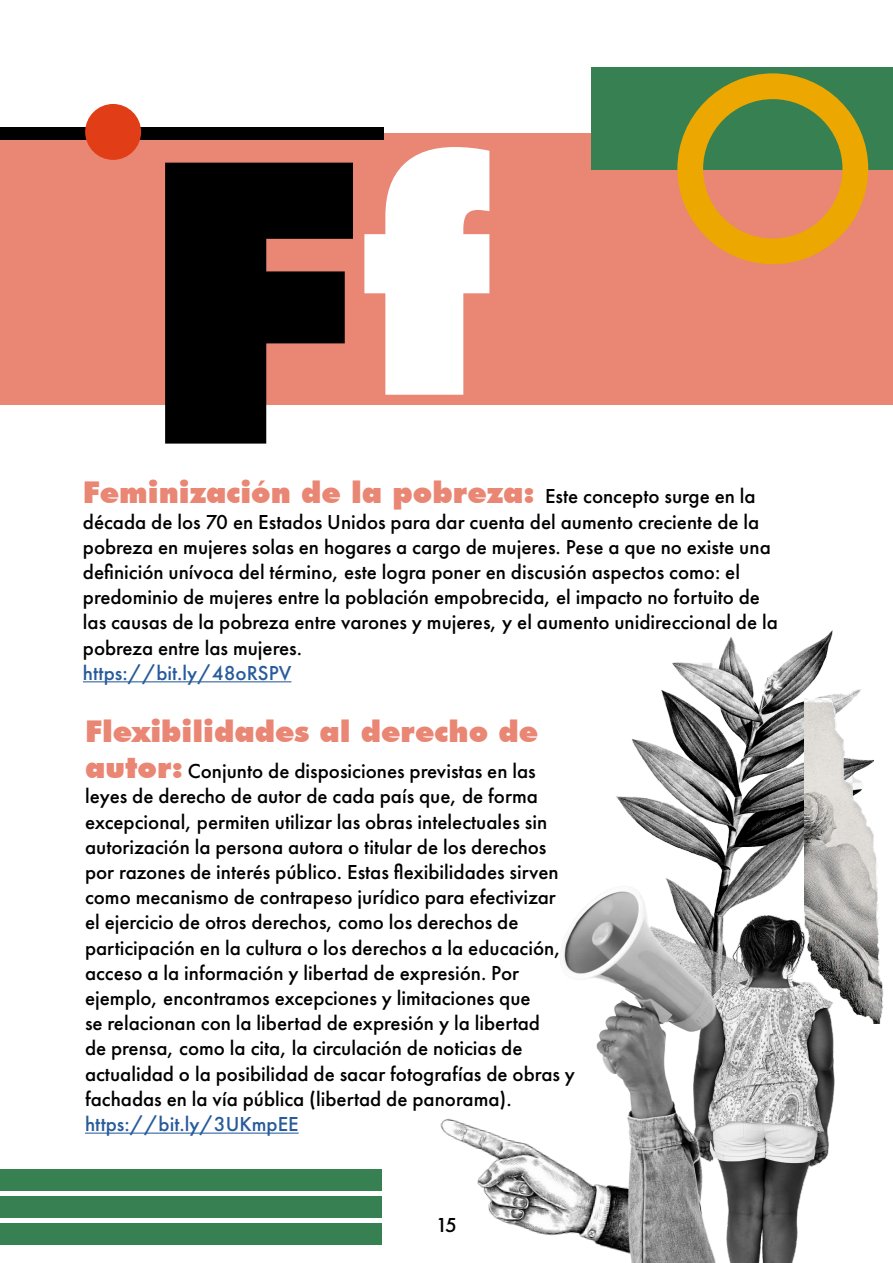
<style>
.page{position:relative;width:893px;height:1263px;background:#fff}
.page>*{position:absolute;margin:0;border:0;box-sizing:border-box;transform-origin:0 0}
.t1{font:900 393px "Futura BT";color:#000}
.t2{font:900 30px "Futura BT";color:#e98674}
.t3{font:500 21px/25.2px "Futura PT";color:#000}
.t4{font:500 21px "Futura PT";color:#275b9b}
.s1{font-size:318px;color:#fff}
.s2{font-family:"Futura PT";font-weight:500;font-size:21px;color:#000}
.s3{font-family:"Futura BT";font-weight:900;font-size:30px;color:#e98674}
</style>
<div class="page">
<div style="left:0;top:134px;width:893px;height:271px;background:#e98674"></div>
<div style="left:592px;top:67px;width:301px;height:102px;background:#378052"></div>
<svg style="left:677px;top:73px;width:191px;height:191px"></svg>
<div style="left:0;top:127px;width:384px;height:13px;background:#000"></div>
<div style="left:85px;top:104px;width:56px;height:56px;background:#e13e18;border-radius:50%"></div>
<img style="left:440px;top:1118px;width:110px;height:117px">
<img style="left:616px;top:630px;width:245px;height:263px">
<img style="left:730px;top:893px;width:105px;height:370px">
<img style="left:550px;top:878px;width:180px;height:385px">
<img style="left:804px;top:699px;width:80px;height:325px">
<div style="left:0;top:1169px;width:382px;height:22px;background:#378052"></div>
<div style="left:0;top:1196px;width:382px;height:22px;background:#378052"></div>
<div style="left:0;top:1223px;width:382px;height:21px;background:#378052"></div>
<hr style="left:83px;top:681px;width:208px;height:1px;background:#275b9b">
<hr style="left:85px;top:1132px;width:214px;height:2px;background:#275b9b">
<h1 class="t1" style="left:139px;top:65px;width:356px">F<span class="s1">f</span></h1>
<h2 class="t2" style="left:83px;top:474px;width:674px">Feminización de la pobreza: <span class="s2">Este concepto surge en la</span></h2>
<p class="t3" style="left:83px;top:509px;width:696px">década de los 70 en Estados Unidos para dar cuenta del aumento creciente de la pobreza en mujeres solas en hogares a cargo de mujeres. Pese a que no existe una definición unívoca del término, este logra poner en discusión aspectos como: el predominio de mujeres entre la población empobrecida, el impacto no fortuito de las causas de la pobreza entre varones y mujeres, y el aumento unidireccional de la pobreza entre las mujeres.</p>
<p class="t4" style="left:83px;top:660px;width:210px">https://bit.ly/48oRSPV</p>
<h2 class="t2" style="left:85px;top:713px;width:455px">Flexibilidades al derecho de</h2>
<p class="t3" style="left:85px;top:759px;width:491px"><span class="s3">autor:</span> Conjunto de disposiciones previstas en las leyes de derecho de autor de cada país que, de forma excepcional, permiten utilizar las obras intelectuales sin autorización la persona autora o titular de los derechos por razones de interés público. Estas flexibilidades sirven como mecanismo de contrapeso jurídico para efectivizar el ejercicio de otros derechos, como los derechos de participación en la cultura o los derechos a la educación, acceso a la información y libertad de expresión. Por ejemplo, encontramos excepciones y limitaciones que<br>se relacionan con la libertad de expresión y la libertad<br>de prensa, como la cita, la circulación de noticias de actualidad o la posibilidad de sacar fotografías de obras y fachadas en la vía pública (libertad de panorama).</p>
<p class="t4" style="left:85px;top:1111px;width:215px">https://bit.ly/3UKmpEE</p>
<p class="t3" style="left:436px;top:1212px;width:23px">15</p>
</div>
